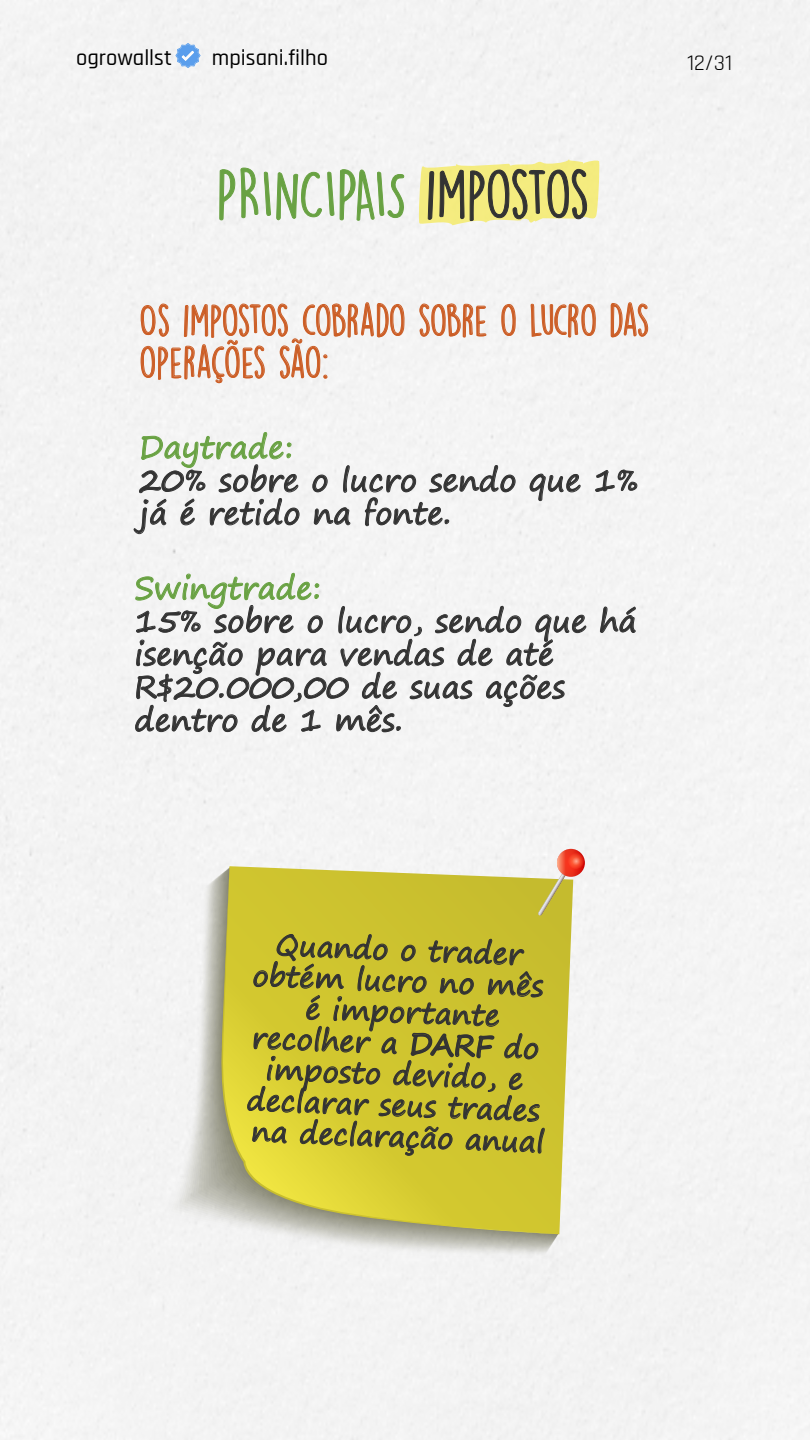
<style>
.page{position:relative;width:810px;height:1440px;background:#fff}
.page>*{position:absolute;margin:0;border:0;box-sizing:border-box;transform-origin:0 0}
.t1{font:61.2px "DK Lemon Yellow Sun";letter-spacing:-.03em;color:#69a243}
.t2{font:39.83px/41.9px "DK Lemon Yellow Sun";letter-spacing:-.035em;color:#cc5e26}
.t3{font:30.75px/33px "Segoe Print";color:#333}
.t4{font:30.75px "Segoe Print";color:#69a243}
.t5{font:29.03px/31.1px "Segoe Print";color:#333;text-align:center}
.t6{font:500 22.5px "Rajdhani";color:#000}
.t7{font:22.5px "Rajdhani";color:#000}
.s1{color:#333}
</style>
<div class="page">
<svg style="left:175px;top:43px;width:26px;height:25px"></svg>
<svg style="left:419px;top:303px;width:68px;height:35px"></svg>
<svg style="left:501px;top:304px;width:15px;height:32px"></svg>
<svg style="left:530px;top:304px;width:66px;height:34px"></svg>
<svg style="left:611px;top:302px;width:37px;height:35px"></svg>
<svg style="left:137px;top:302px;width:268px;height:81px"></svg>
<svg style="left:530px;top:474px;width:51px;height:27px"></svg>
<svg style="left:595px;top:470px;width:42px;height:22px"></svg>
<svg style="left:133px;top:414px;width:167px;height:120px"></svg>
<svg style="left:312px;top:465px;width:204px;height:61px"></svg>
<svg style="left:600px;top:606px;width:36px;height:27px"></svg>
<svg style="left:135px;top:572px;width:451px;height:196px"></svg>
<svg style="left:151px;top:1258px;width:4px;height:3px"></svg>
<svg style="left:220px;top:866px;width:339px;height:368px;background:#cac256"></svg>
<svg style="left:557px;top:849px;width:28px;height:28px"></svg>
<svg style="left:567px;top:852px;width:17px;height:17px"></svg>
<svg style="left:248px;top:861px;width:325px;height:317px;background:#c5bc37"></svg>
<svg style="left:219px;top:167px;width:186px;height:54px"></svg>
<svg style="left:419px;top:159px;width:180px;height:66px;background:#ded888"></svg>
<p class="t6" style="left:76px;top:45px;width:97px">ogrowallst</p>
<p class="t6" style="left:212px;top:45px;width:117px">mpisani.filho</p>
<p class="t7" style="left:687px;top:50px;width:47px">12/31</p>
<h1 class="t1" style="left:217px;top:157px;width:375px">PRINCIPAIS <span class="s1">IMPOSTOS</span></h1>
<p class="t2" style="left:139px;top:299px;width:512px">OS IMPOSTOS COBRADO SOBRE O LUCRO DAS<br>OPERAÇÕES SÃO:</p>
<p class="t4" style="left:139px;top:420px;width:156px">Daytrade:</p>
<p class="t3" style="left:139px;top:463px;width:501px">20% sobre o lucro sendo que 1% já é retido na fonte.</p>
<p class="t4" style="left:134px;top:560px;width:188px">Swingtrade:</p>
<p class="t3" style="left:134px;top:604px;width:504px">15% sobre o lucro, sendo que há isenção para vendas de até<br>R$20.000,00 de suas ações dentro de 1 mês.</p>
<p class="t5" style="left:253px;top:928px;width:300px;rotate:2deg">Quando o trader obtém lucro no mês é importante recolher a DARF do imposto devido, e declarar seus trades na declaração anual</p>
</div>
